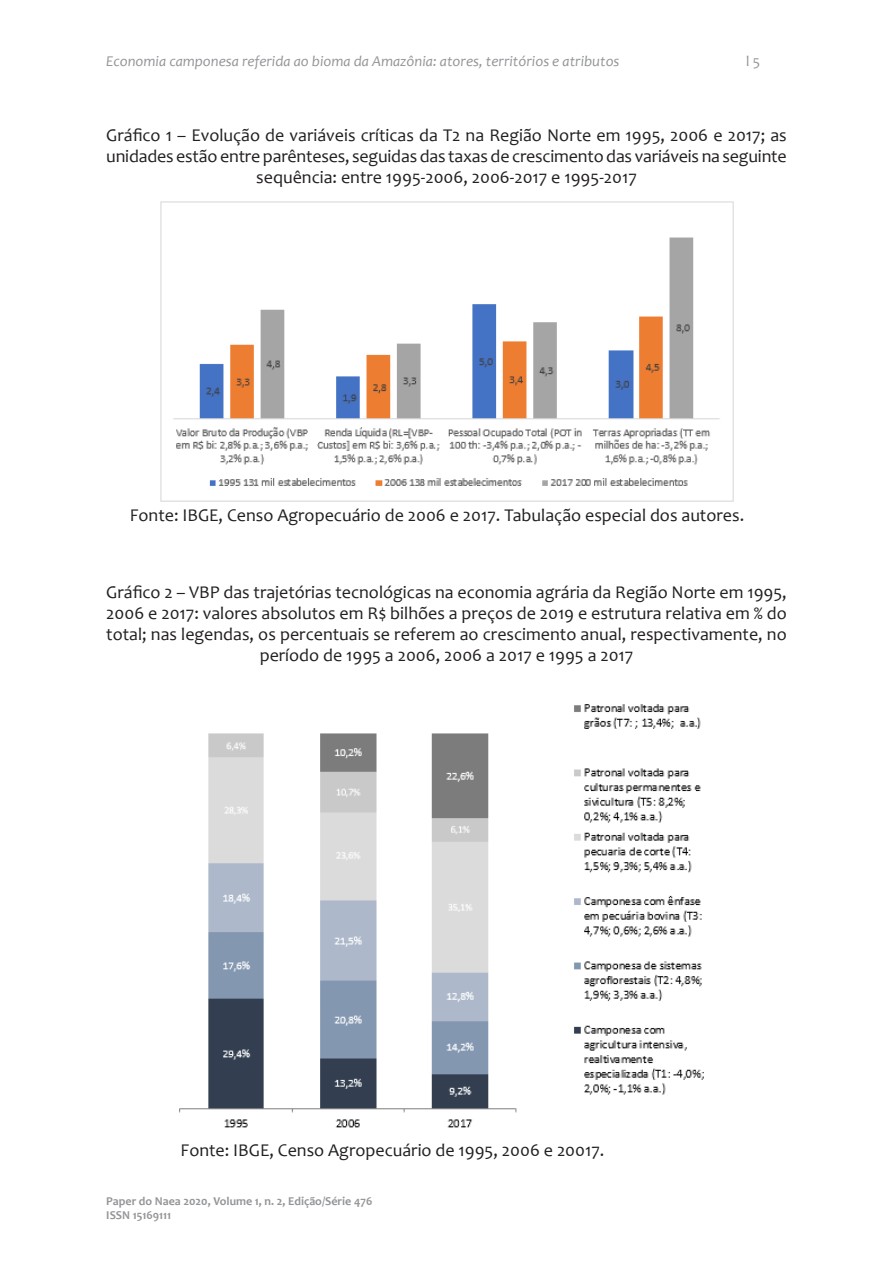
<style>
.page{position:relative;width:893px;height:1263px;background:#fff}
.page>*{position:absolute;margin:0;border:0;box-sizing:border-box;transform-origin:0 0}
.paragrafo{font:18px/21px "Candara";color:#231f20;text-align:center}
.t1{font:italic 15px "Candara";color:#939598}
.t2{font:15px "Candara";color:#939598}
.t3{font:700 12px/14.4px "Candara";color:#939598}
</style>
<div class="page">
<img style="left:160px;top:201px;width:574px;height:301px">
<img style="left:180px;top:704px;width:524px;height:424px">
<p class="t1" style="left:106px;top:52px;width:515px">Economia camponesa referida ao bioma da Amazônia: atores, territórios e atributos</p>
<p class="t2" style="left:746px;top:52px;width:16px">l 5</p>
<p class="paragrafo" style="left:106px;top:124px;width:682px">Gráfico 1 – Evolução de variáveis críticas da T2 na Região Norte em 1995, 2006 e 2017; as unidades estão entre parênteses, seguidas das taxas de crescimento das variáveis na seguinte sequência: entre 1995-2006, 2006-2017 e 1995-2017</p>
<p class="paragrafo" style="left:130px;top:505px;width:616px">Fonte: IBGE, Censo Agropecuário de 2006 e 2017. Tabulação especial dos autores.</p>
<p class="paragrafo" style="left:106px;top:582px;width:682px">Gráfico 2 – VBP das trajetórias tecnológicas na economia agrária da Região Norte em 1995, 2006 e 2017: valores absolutos em R$ bilhões a preços de 2019 e estrutura relativa em % do total; nas legendas, os percentuais se referem ao crescimento anual, respectivamente, no período de 1995 a 2006, 2006 a 2017 e 1995 a 2017</p>
<p class="paragrafo" style="left:181px;top:1139px;width:425px">Fonte: IBGE, Censo Agropecuário de 1995, 2006 e 20017.</p>
<p class="t3" style="left:106px;top:1193px;width:268px">Paper do Naea 2020, Volume 1, n. 2, Edição/Série 476<br>ISSN 15169111</p>
</div>
